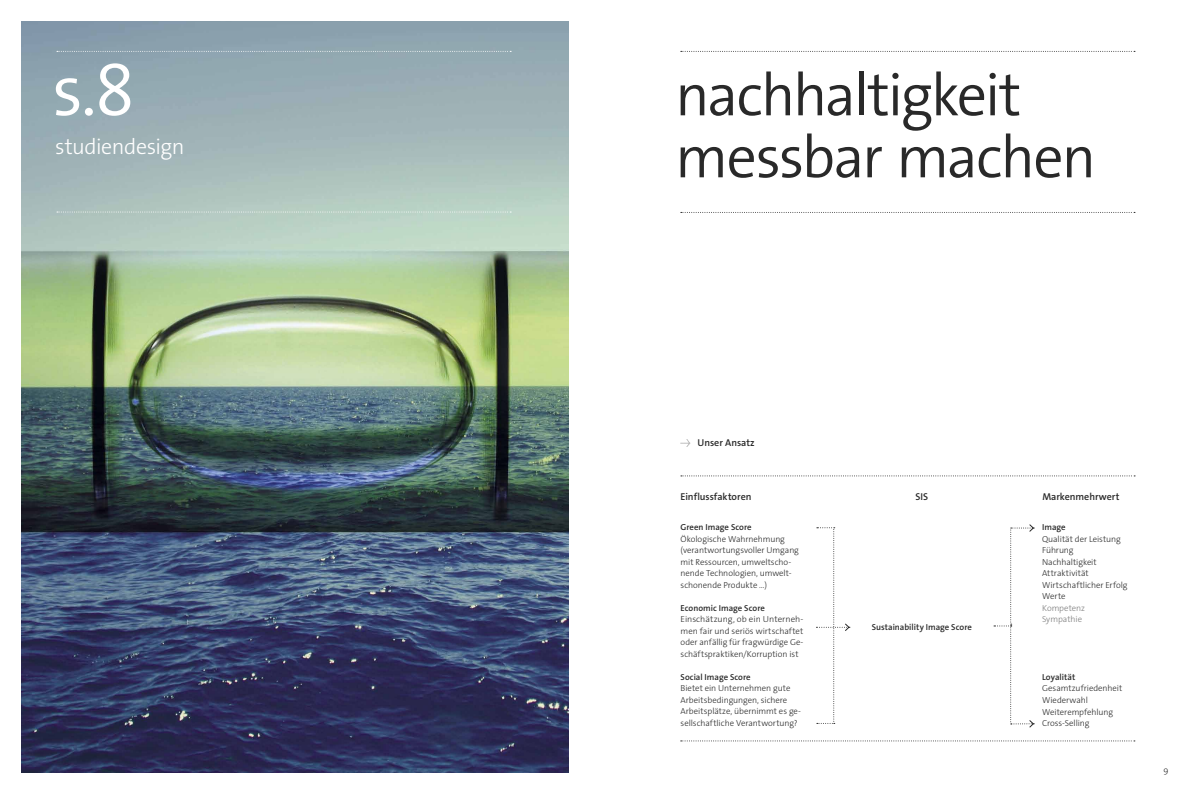
<style>
.page{position:relative;width:1191px;height:794px;background:#fff}
.page>*{position:absolute;margin:0;border:0;box-sizing:border-box;transform-origin:0 0}
.t1{font:300 73px "The Sans Os F";color:#fff}
.t2{font:300 60px/62px "The Sans Os F";letter-spacing:-.035em;color:#292929}
.t3{font:300 22px "The Sans Os F";letter-spacing:-.025em;color:#fff}
.t4{font:600 10px "The Sans Os F";color:#292929}
.t5{font:300 8.7px/11.5px "The Sans Os F";letter-spacing:-.005em;color:#292929}
.t6{font:600 8.7px "The Sans Os F";color:#292929}
.t7{font:300 8.7px/11.5px "The Sans Os F";letter-spacing:-.005em;color:#7c7c7c}
.s1{font-weight:300}
</style>
<div class="page">
<img style="left:21px;top:21px;width:547px;height:751px">
<svg style="left:681px;top:51px;width:454px;height:1px"></svg>
<svg style="left:681px;top:212px;width:454px;height:1px"></svg>
<svg style="left:57px;top:212px;width:454px;height:1px"></svg>
<svg style="left:57px;top:51px;width:454px;height:1px"></svg>
<svg style="left:816px;top:527px;width:34px;height:197px"></svg>
<svg style="left:681px;top:475px;width:454px;height:1px"></svg>
<svg style="left:994px;top:524px;width:40px;height:204px"></svg>
<svg style="left:680px;top:740px;width:455px;height:1px"></svg>
<h1 class="t1" style="left:52px;top:44px;width:84px">s.8</h1>
<h3 class="t3" style="left:55px;top:132px;width:131px">studiendesign</h3>
<h2 class="t2" style="left:675px;top:64px;width:422px">nachhaltigkeit messbar machen</h2>
<p class="t4" style="left:680px;top:436px;width:76px"><span class="s1">→</span> Unser Ansatz</p>
<p class="t4" style="left:680px;top:490px;width:72px">Einflussfaktoren</p>
<p class="t6" style="left:680px;top:522px;width:73px">Green Image Score</p>
<p class="t5" style="left:680px;top:533px;width:120px">Ökologische Wahrnehmung (verantwortungsvoller Umgang mit Ressourcen, umweltscho&shy;nende Technologien, umwelt&shy;schonende Produkte …)</p>
<p class="t6" style="left:680px;top:602px;width:86px">Economic Image Score</p>
<p class="t5" style="left:680px;top:613px;width:124px;text-align:justify">Einschätzung, ob ein Unterneh&shy;men fair und seriös wirtschaftet oder anfällig für fragwürdige Ge&shy;schäftspraktiken/Korruption ist</p>
<p class="t6" style="left:680px;top:671px;width:72px">Social Image Score</p>
<p class="t5" style="left:680px;top:682px;width:122px">Bietet ein Unternehmen gute<br>Arbeitsbedingungen, sichere<br>Arbeitsplätze, übernimmt es ge&shy;sellschaftliche Verantwortung?</p>
<p class="t4" style="left:915px;top:490px;width:14px">SIS</p>
<p class="t4" style="left:1042px;top:490px;width:79px">Markenmehrwert</p>
<p class="t6" style="left:871px;top:622px;width:102px">Sustainability Image Score</p>
<p class="t6" style="left:1042px;top:522px;width:25px">Image</p>
<p class="t5" style="left:1042px;top:533px;width:87px">Qualität der Leistung<br>Führung<br>Nachhaltigkeit<br>Attraktivität<br>Wirtschaftlicher Erfolg<br>Werte</p>
<p class="t7" style="left:1042px;top:602px;width:44px">Kompetenz<br>Sympathie</p>
<p class="t6" style="left:1042px;top:671px;width:35px">Loyalität</p>
<p class="t5" style="left:1042px;top:683px;width:82px">Gesamtzufriedenheit<br>Wiederwahl<br>Weiterempfehlung<br>Cross-Selling</p>
<p class="t5" style="left:1163px;top:764px;width:7px">9</p>
</div>
